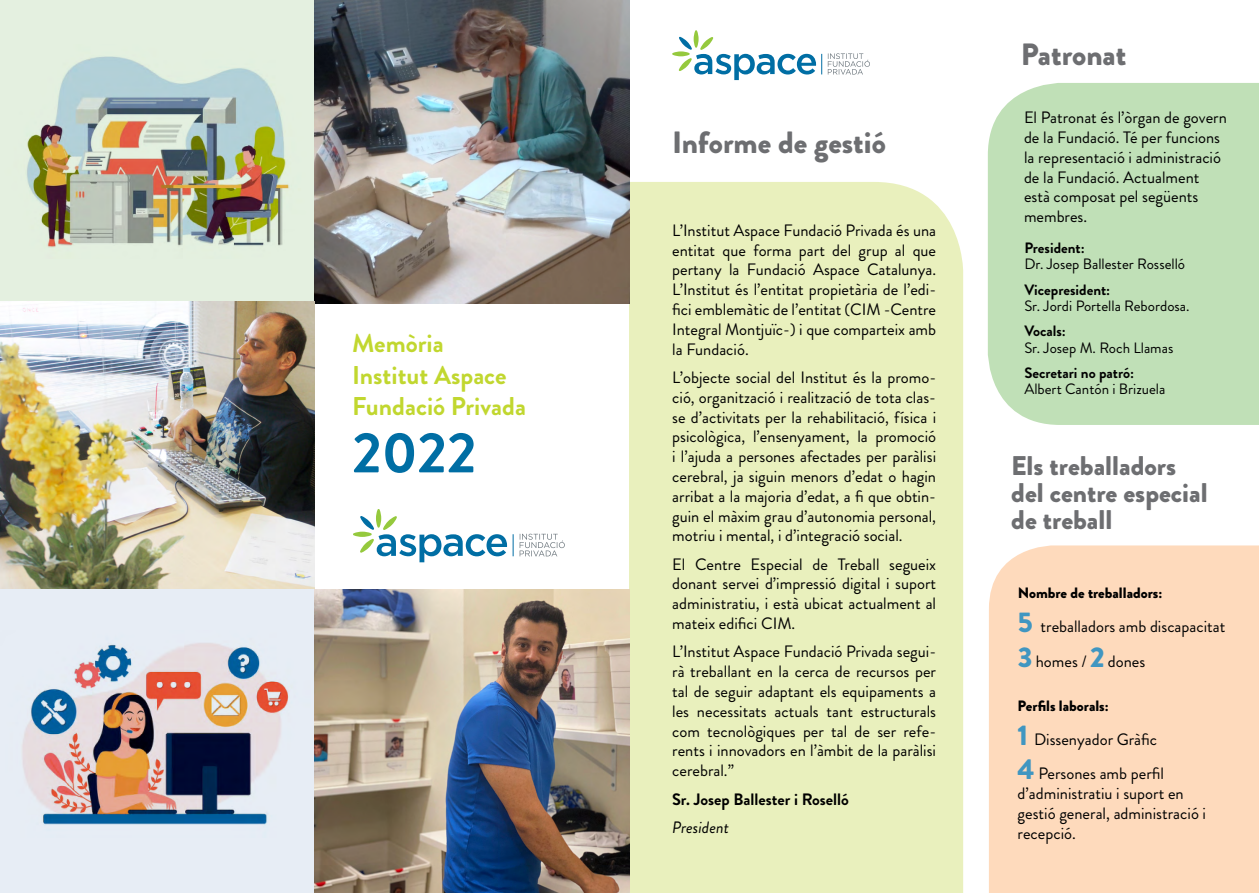
<style>
.page{position:relative;width:1259px;height:893px;background:#fff}
.page>*{position:absolute;margin:0;border:0;box-sizing:border-box;transform-origin:0 0}
.t1{font:700 57.15px "Brandon Grotesque";color:#006ea4}
.t2{font:900 30.75px "Brandon Grotesque";color:#6d6e71}
.t3{font:900 27px/27px "Brandon Grotesque";color:#6d6e71}
.t4{font:700 25.65px/31.3px "Brandon Grotesque";color:#c1d72f}
.t5{font:16.5px/19.8px "Brandon Grotesque";color:#000;text-align:justify}
.t6{font:700 16.5px "Brandon Grotesque";color:#000}
.t7{font:italic 16.5px "Brandon Grotesque";color:#000}
.t8{font:15px "Brandon Grotesque";color:#000}
.t9{font:700 15px "Brandon Grotesque";color:#000}
.t10{font:900 15px "Brandon Grotesque";color:#000}
.s1{font-weight:900;font-size:28.5px;color:#4096c1}
</style>
<div class="page">
<div style="left:629px;top:182px;width:334px;height:711px;background:#e9f0bd"></div>
<div style="left:0;top:0;width:315px;height:303px;background:#e4f0e0"></div>
<img style="left:27px;top:45px;width:288px;height:213px">
<img style="left:315px;top:0;width:314px;height:303px">
<img style="left:0;top:302px;width:315px;height:288px">
<div style="left:0;top:590px;width:315px;height:303px;background:#e7edf5"></div>
<img style="left:315px;top:590px;width:314px;height:303px">
<svg style="left:353px;top:509px;width:154px;height:53px"></svg>
<svg style="left:513px;top:534px;width:52px;height:22px"></svg>
<div style="left:989px;top:545px;width:270px;height:348px;background:#fedabc"></div>
<div style="left:988px;top:83px;width:271px;height:342px;background:#c0e0b7"></div>
<svg style="left:672px;top:30px;width:150px;height:50px"></svg>
<svg style="left:828px;top:53px;width:42px;height:22px"></svg>
<img style="left:22px;top:643px;width:267px;height:182px">
<h3 class="t4" style="left:352px;top:328px;width:175px">Memòria<br>Institut Aspace<br>Fundació Privada</h3>
<h1 class="t1" style="left:352px;top:413px;width:126px">2022</h1>
<h2 class="t2" style="left:672px;top:121px;width:215px">Informe de gestió</h2>
<p class="t5" style="left:672px;top:221px;width:265px">L’Institut Aspace Fundació Privada és una entitat que forma part del grup al que pertany la Fundació Aspace Catalunya.<br>L’Institut és l’entitat propietària de l’edi&shy;fici emblemàtic de l’entitat (CIM -Centre Integral Montjuïc-) i que comparteix amb la Fundació.</p>
<p class="t5" style="left:672px;top:368px;width:265px">L’objecte social del Institut és la promo&shy;ció, organització i realització de tota clas&shy;se d’activitats per la rehabilitació, física i psicològica, l’ensenyament, la promoció i l’ajuda a persones afectades per paràlisi cerebral, ja siguin menors d’edat o hagin arribat a la majoria d’edat, a fi que obtin&shy;guin el màxim grau d’autonomia personal, motriu i mental, i d’integració social.</p>
<p class="t5" style="left:672px;top:554px;width:265px">El Centre Especial de Treball segueix donant servei d’impressió digital i suport administratiu, i està ubicat actualment al mateix edifici CIM.</p>
<p class="t5" style="left:672px;top:642px;width:265px">L’Institut Aspace Fundació Privada segui&shy;rà treballant en la cerca de recursos per tal de seguir adaptant els equipaments a les necessitats actuals tant estructurals com tecnològiques per tal de ser refe&shy;rents i innovadors en l’àmbit de la paràlisi cerebral.”</p>
<p class="t6" style="left:672px;top:787px;width:178px">Sr. Josep Ballester i Roselló</p>
<p class="t7" style="left:672px;top:816px;width:58px">President</p>
<h2 class="t2" style="left:1020px;top:32px;width:107px">Patronat</h2>
<p class="t5" style="left:1024px;top:108px;width:204px;text-align:left">El Patronat és l’òrgan de govern de la Fundació. Té per funcions la representació i administració de la Fundació. Actualment està composat pel següents membres.</p>
<p class="t9" style="left:1024px;top:237px;width:62px">President:</p>
<p class="t8" style="left:1024px;top:254px;width:162px">Dr. Josep Ballester Rosselló</p>
<p class="t9" style="left:1024px;top:279px;width:87px">Vicepresident:</p>
<p class="t8" style="left:1024px;top:295px;width:167px">Sr. Jordi Portella Rebordosa.</p>
<p class="t9" style="left:1024px;top:320px;width:43px">Vocals:</p>
<p class="t8" style="left:1024px;top:337px;width:150px">Sr. Josep M. Roch Llamas</p>
<p class="t9" style="left:1024px;top:362px;width:111px">Secretari no patró:</p>
<p class="t8" style="left:1024px;top:379px;width:142px">Albert Cantón i Brizuela</p>
<h3 class="t3" style="left:1011px;top:452px;width:198px">Els treballadors del centre especial de treball</h3>
<p class="t10" style="left:1017px;top:582px;width:146px">Nombre de treballadors:</p>
<p class="t5" style="left:1017px;top:610px;width:209px;line-height:34.2px"><span class="s1">5</span> treballadors amb discapacitat<br><span class="s1">3</span> homes / <span class="s1">2</span> dones</p>
<p class="t10" style="left:1017px;top:695px;width:93px">Perfils laborals:</p>
<p class="t5" style="left:1017px;top:722px;width:148px;line-height:34.2px"><span class="s1">1</span> Dissenyador Gràfic<br><span class="s1">4</span> Persones amb perfil</p>
<p class="t5" style="left:1017px;top:784px;width:190px;text-align:left">d’administratiu i suport en gestió general, administració i recepció.</p>
</div>
